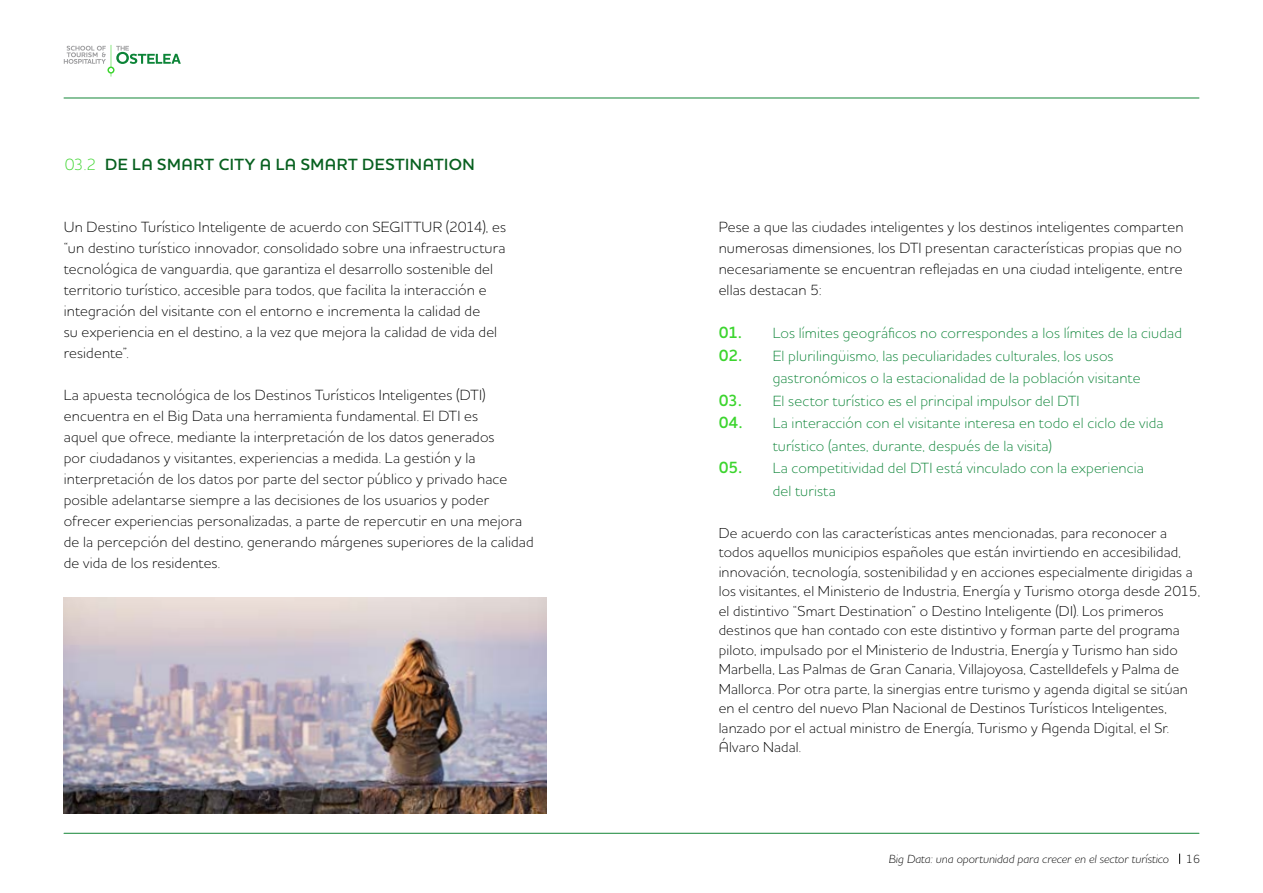
<style>
.page{position:relative;width:1263px;height:893px;background:#fff}
.page>*{position:absolute;margin:0;border:0;box-sizing:border-box;transform-origin:0 0}
.t1{font:600 16.5px "Houschka Pro";letter-spacing:.03em;color:#07601f}
.t2{font:300 15px/21px "Houschka Pro";letter-spacing:.01em;color:#000}
.t3{font:300 15px/22.5px "Houschka Pro";letter-spacing:.01em;color:#0c8437}
.t4{font:300 14.7px/19.5px "Houschka Pro";letter-spacing:.01em;color:#000}
.t5{font:italic 300 12px "Houschka Pro";color:#000}
.t6{font:300 12px "Houschka Pro";color:#000}
.s1{font-weight:300;color:#3cd52e}
.s2{font-weight:600;font-size:16.5px;color:#3cd52e}
</style>
<div class="page">
<hr style="left:64px;top:833px;width:1135px;height:1px;background:#148637">
<img style="left:64px;top:597px;width:482px;height:216px">
<hr style="left:64px;top:98px;width:1135px;height:1px;background:#148637">
<svg style="left:64px;top:45px;width:117px;height:32px"></svg>
<p class="t1" style="left:65px;top:154px;width:115px"><span class="s1">03.2</span> DE LA SMART</p>
<p class="t1" style="left:219px;top:154px;width:105px">CITY A LA SMART</p>
<p class="t1" style="left:362px;top:154px;width:24px">DESTINATION</p>
<p class="t2" style="left:64px;top:216px;width:444px">Un Destino Turístico Inteligente de acuerdo con SEGITTUR (2014), es “un destino turístico innovador, consolidado sobre una infraestructura tecnológica de vanguardia, que garantiza el desarrollo sostenible del territorio turístico, accesible para todos, que facilita la interacción e integración del visitante con el entorno e incrementa la calidad de<br>su experiencia en el destino, a la vez que mejora la calidad de vida del residente”.</p>
<p class="t2" style="left:64px;top:384px;width:471px">La apuesta tecnológica de los Destinos Turísticos Inteligentes (DTI) encuentra en el Big Data una herramienta fundamental. El DTI es<br>aquel que ofrece, mediante la interpretación de los datos generados<br>por ciudadanos y visitantes, experiencias a medida. La gestión y la interpretación de los datos por parte del sector público y privado hace posible adelantarse siempre a las decisiones de los usuarios y poder ofrecer experiencias personalizadas, a parte de repercutir en una mejora de la percepción del destino, generando márgenes superiores de la calidad de vida de los residentes.</p>
<p class="t2" style="left:719px;top:216px;width:466px;text-align:justify">Pese a que las ciudades inteligentes y los destinos inteligentes comparten numerosas dimensiones, los DTI presentan características propias que no necesariamente se encuentran reflejadas en una ciudad inteligente, entre ellas destacan 5:</p>
<p class="t3" style="left:719px;top:322px;width:465px"><span class="s2">01.</span> Los límites geográficos no correspondes a los límites de la ciudad</p>
<p class="t3" style="left:773px;top:344px;width:369px;text-indent:-54px"><span class="s2">02.</span> El plurilingüismo, las peculiaridades culturales, los usos gastronómicos o la estacionalidad de la población visitante</p>
<p class="t3" style="left:719px;top:389px;width:362px"><span class="s2">03.</span> El sector turístico es el principal impulsor del DTI</p>
<p class="t3" style="left:773px;top:412px;width:392px;text-indent:-54px"><span class="s2">04.</span> La interacción con el visitante interesa en todo el ciclo de vida turístico (antes, durante, después de la visita)</p>
<p class="t3" style="left:773px;top:457px;width:373px;text-indent:-54px"><span class="s2">05.</span> La competitividad del DTI está vinculado con la experiencia del turista</p>
<p class="t4" style="left:719px;top:523px;width:483px">De acuerdo con las características antes mencionadas, para reconocer a todos aquellos municipios españoles que están invirtiendo en accesibilidad, innovación, tecnología, sostenibilidad y en acciones especialmente dirigidas a los visitantes, el Ministerio de Industria, Energía y Turismo otorga desde 2015, el distintivo “Smart Destination” o Destino Inteligente (DI). Los primeros destinos que han contado con este distintivo y forman parte del programa piloto, impulsado por el Ministerio de Industria, Energía y Turismo han sido Marbella, Las Palmas de Gran Canaria, Villajoyosa, Castelldefels y Palma de Mallorca. Por otra parte, la sinergias entre turismo y agenda digital se sitúan en el centro del nuevo Plan Nacional de Destinos Turísticos Inteligentes, lanzado por el actual ministro de Energía, Turismo y Agenda Digital, el Sr.<br>Álvaro Nadal.</p>
<p class="t5" style="left:889px;top:851px;width:282px">Big Data: una oportunidad para crecer en el sector turístico</p>
<p class="t6" style="left:1186px;top:851px;width:16px">16</p>
</div>
